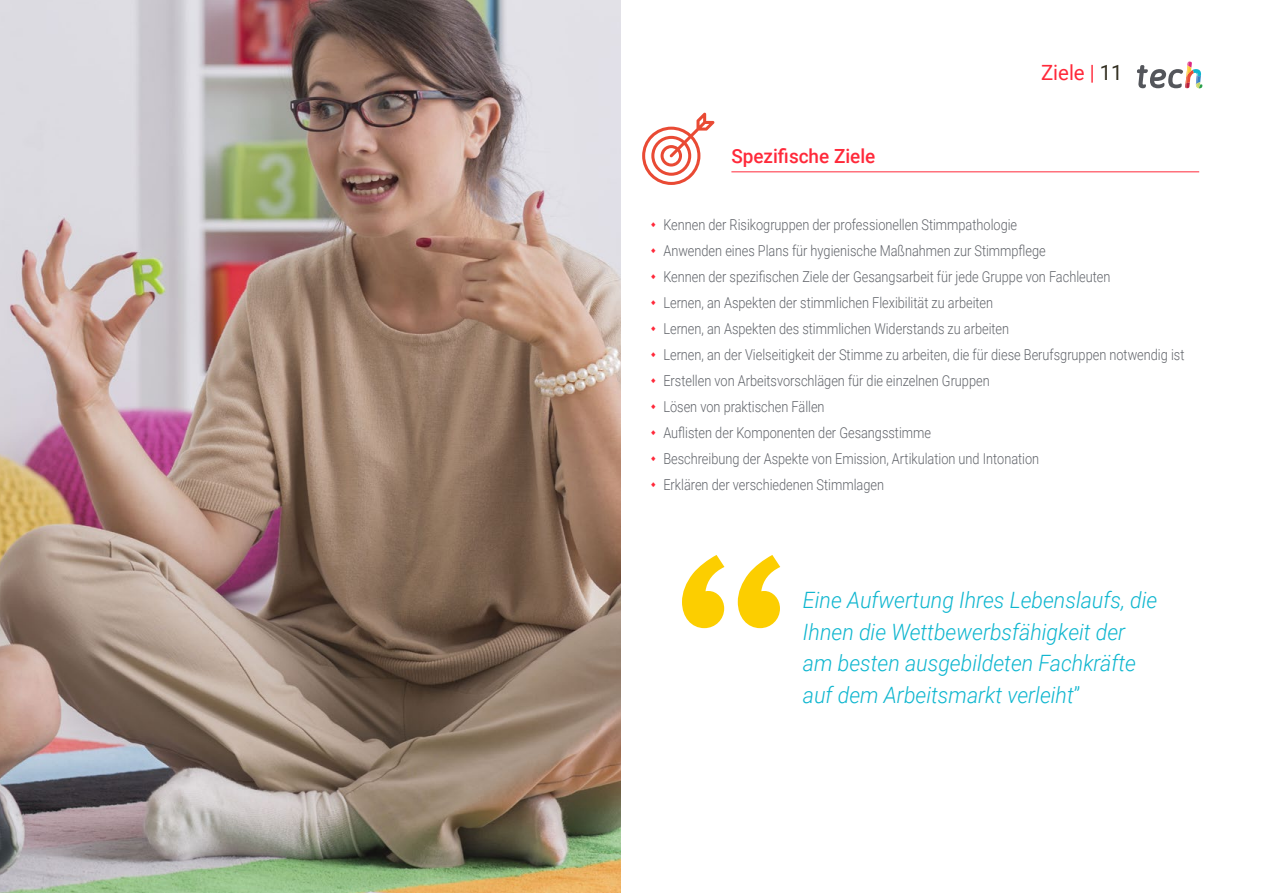
<style>
.page{position:relative;width:1263px;height:893px;background:#fff}
.page>*{position:absolute;margin:0;border:0;box-sizing:border-box;transform-origin:0 0}
.t1{font:italic 300 22.5px/31.5px "Roboto";color:#0fb6cf;scale:.95 1}
.t2{font:21px "Roboto";color:#ff293a}
.t3{font:500 19.5px "Roboto";color:#ff293a}
.t4{font:300 15px/26px "Roboto";color:#61646a;scale:.85 1}
.s1{color:#312e20}
.s2{font-style:normal}
</style>
<div class="page">
<hr style="left:731px;top:171px;width:468px;height:1px;background:#ff293a">
<svg style="left:642px;top:113px;width:72px;height:72px"></svg>
<img style="left:0;top:0;width:621px;height:893px">
<svg style="left:682px;top:555px;width:98px;height:73px"></svg>
<svg style="left:1137px;top:62px;width:65px;height:27px"></svg>
<h3 class="t3" style="left:731px;top:143px;width:145px">Spezifische Ziele</h3>
<h2 class="t2" style="left:1041px;top:57px;width:83px">Ziele | <span class="s1">11</span></h2>
<p class="t4" style="left:663px;top:211px;width:614px">Kennen der Risikogruppen der professionellen Stimmpathologie<br>Anwenden eines Plans für hygienische Maßnahmen zur Stimmpflege<br>Kennen der spezifischen Ziele der Gesangsarbeit für jede Gruppe von Fachleuten<br>Lernen, an Aspekten der stimmlichen Flexibilität zu arbeiten<br>Lernen, an Aspekten des stimmlichen Widerstands zu arbeiten<br>Lernen, an der Vielseitigkeit der Stimme zu arbeiten, die für diese Berufsgruppen notwendig ist Erstellen von Arbeitsvorschlägen für die einzelnen Gruppen<br>Lösen von praktischen Fällen<br>Auflisten der Komponenten der Gesangsstimme<br>Beschreibung der Aspekte von Emission, Artikulation und Intonation<br>Erklären der verschiedenen Stimmlagen</p>
<h1 class="t1" style="left:803px;top:584px;width:375px">Eine Aufwertung Ihres Lebenslaufs, die Ihnen die Wettbewerbsfähigkeit der am besten ausgebildeten Fachkräfte auf dem Arbeitsmarkt verleiht<span class="s2">”</span></h1>
</div>
